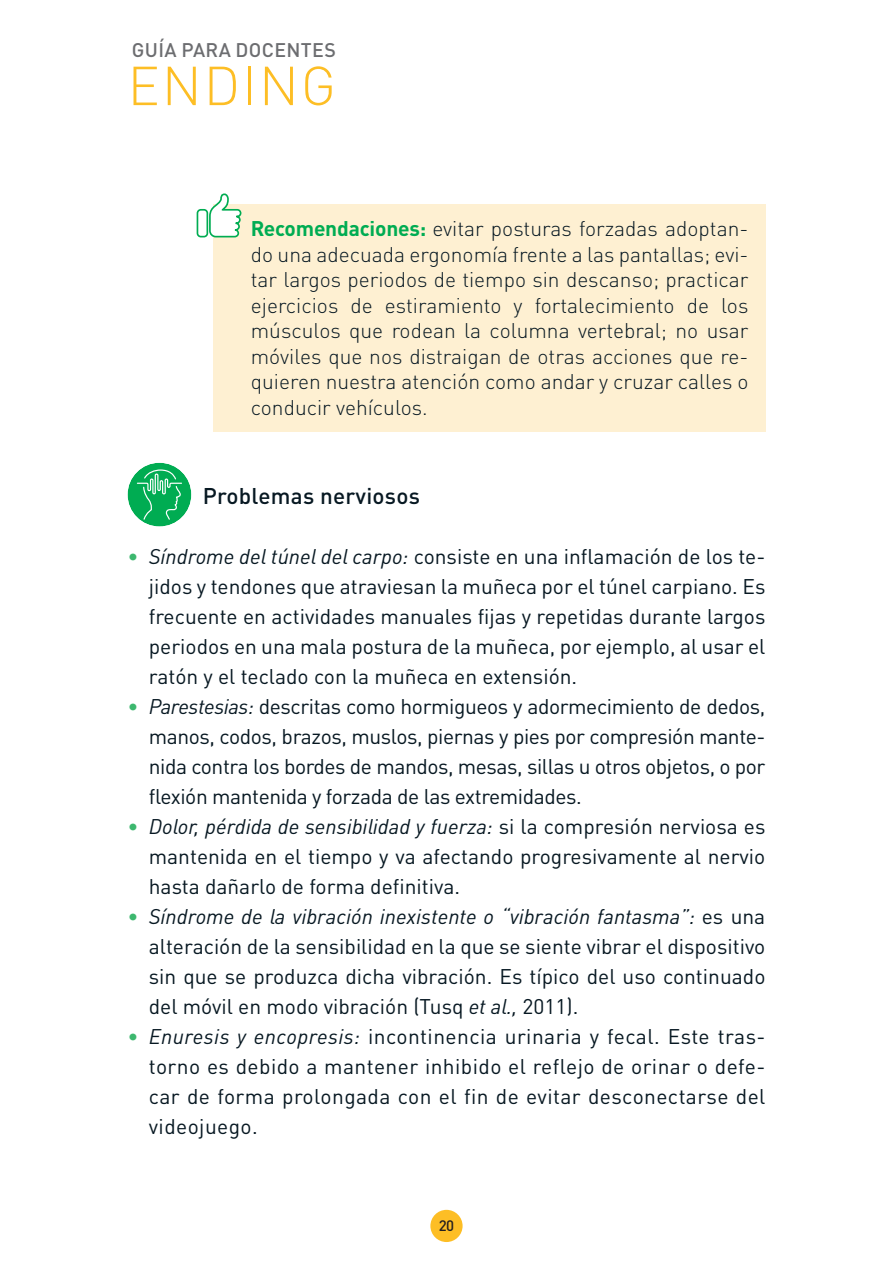
<style>
.page{position:relative;width:893px;height:1263px;background:#fff}
.page>*{position:absolute;margin:0;border:0;box-sizing:border-box;transform-origin:0 0}
.t1{font:300 54px "DIN Pro";letter-spacing:.035em;color:#fdbe25}
.t2{font:500 22.5px "DIN Pro";letter-spacing:.01em;color:#071822}
.t3{font:21px/30px "DIN Pro";color:#071822;text-align:justify}
.t4{font:300 21px/25.5px "DIN Pro";color:#071822;text-align:justify}
.t5{font:500 19.5px "DIN Pro";letter-spacing:.02em;color:#6c6d70}
.t6{font:500 15px "DIN Pro";color:#231f20}
.s1{font-weight:700;color:#00ac52}
.s2{color:#3cb76e}
.s3{font-style:italic}
</style>
<div class="page">
<div style="left:430px;top:1210px;width:33px;height:32px;background:#fdbe25;border-radius:50%"></div>
<div style="left:213px;top:204px;width:552px;height:228px;background:#fef0d2"></div>
<div style="left:128px;top:463px;width:63px;height:63px;background:#00ac52;border-radius:50%"></div>
<svg style="left:136px;top:469px;width:47px;height:52px"></svg>
<svg style="left:197px;top:193px;width:44px;height:44px"></svg>
<p class="t5" style="left:132px;top:34px;width:206px">GUÍA PARA DOCENTES</p>
<h1 class="t1" style="left:128px;top:44px;width:210px">ENDING</h1>
<p class="t4" style="left:251px;top:214px;width:499px"><span class="s1">Recomendaciones:</span> evitar posturas forzadas adoptan&shy;do una adecuada ergonomía frente a las pantallas; evi&shy;tar largos periodos de tiempo sin descanso; practicar ejercicios de estiramiento y fortalecimiento de los músculos que rodean la columna vertebral; no usar móviles que nos distraigan de otras acciones que re&shy;quieren nuestra atención como andar y cruzar calles o conducir vehículos.</p>
<p class="t2" style="left:203px;top:478px;width:219px">Problemas nerviosos</p>
<p class="t3" style="left:149px;top:539px;width:618px;text-indent:-21px"><span class="s2">•</span> <span class="s3">Síndrome del túnel del carpo:</span> consiste en una inflamación de los te&shy;jidos y tendones que atraviesan la muñeca por el túnel carpiano. Es frecuente en actividades manuales fijas y repetidas durante largos periodos en una mala postura de la muñeca, por ejemplo, al usar el ratón y el teclado con la muñeca en extensión.</p>
<p class="t3" style="left:149px;top:689px;width:618px;text-indent:-21px"><span class="s2">•</span> <span class="s3">Parestesias:</span> descritas como hormigueos y adormecimiento de dedos, manos, codos, brazos, muslos, piernas y pies por compresión mante&shy;nida contra los bordes de mandos, mesas, sillas u otros objetos, o por flexión mantenida y forzada de las extremidades.</p>
<p class="t3" style="left:149px;top:809px;width:618px;text-indent:-21px"><span class="s2">•</span> <span class="s3">Dolor, pérdida de sensibilidad y fuerza:</span> si la compresión nerviosa es mantenida en el tiempo y va afectando progresivamente al nervio hasta dañarlo de forma definitiva.</p>
<p class="t3" style="left:149px;top:899px;width:618px;text-indent:-21px"><span class="s2">•</span> <span class="s3">Síndrome de la vibración inexistente o “vibración fantasma”:</span> es una alteración de la sensibilidad en la que se siente vibrar el dispositivo sin que se produzca dicha vibración. Es típico del uso continuado del móvil en modo vibración (Tusq <span class="s3">et al.,</span> 2011).</p>
<p class="t3" style="left:149px;top:1019px;width:618px;text-indent:-21px"><span class="s2">•</span> <span class="s3">Enuresis y encopresis:</span> incontinencia urinaria y fecal. Este tras&shy;torno es debido a mantener inhibido el reflejo de orinar o defe&shy;car de forma prolongada con el fin de evitar desconectarse del videojuego.</p>
<p class="t6" style="left:439px;top:1213px;width:17px">20</p>
</div>
